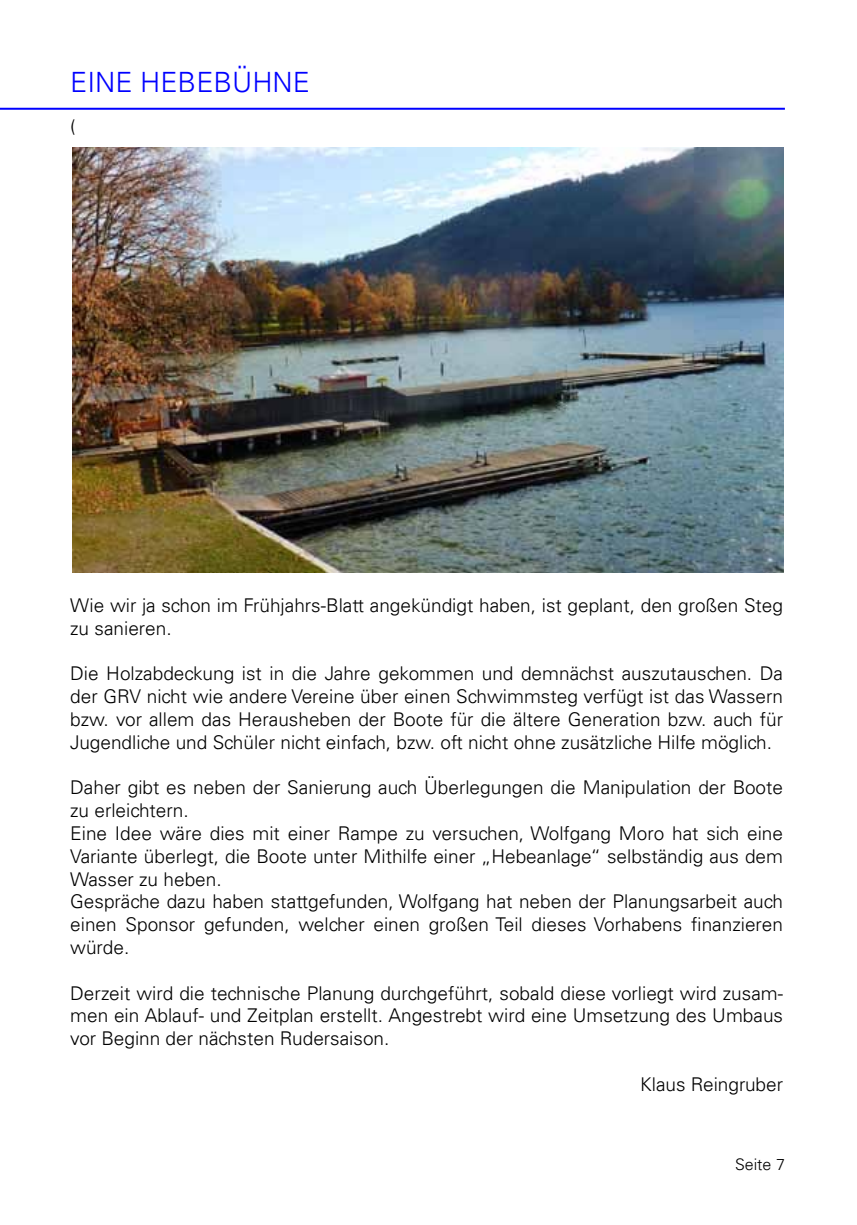
<style>
.page{position:relative;width:857px;height:1225px;background:#fff}
.page>*{position:absolute;margin:0;border:0;box-sizing:border-box;transform-origin:0 0}
.t1{font:300 28px "Univers LT";color:#00f}
.t2{font:300 19px/22.8px "Univers LT";color:#000}
.t3{font:300 16px "Univers LT";color:#000}
</style>
<div class="page">
<hr style="left:0;top:108px;width:784px;height:2px;background:#00f">
<img style="left:72px;top:147px;width:711px;height:426px">
<h1 class="t1" style="left:70px;top:65px;width:241px">EINE HEBEBÜHNE</h1>
<p class="t2" style="left:70px;top:115px;width:7px">(</p>
<p class="t2" style="left:70px;top:594px;width:714px">Wie wir ja schon im Frühjahrs-Blatt angekündigt haben, ist geplant, den großen Steg zu sanieren.</p>
<p class="t2" style="left:70px;top:662px;width:714px;text-align:justify">Die Holzabdeckung ist in die Jahre gekommen und demnächst auszutauschen. Da der GRV nicht wie andere Vereine über einen Schwimmsteg verfügt ist das Wassern bzw. vor allem das Herausheben der Boote für die ältere Generation bzw. auch für Jugendliche und Schüler nicht einfach, bzw. oft nicht ohne zusätzliche Hilfe möglich.</p>
<p class="t2" style="left:70px;top:776px;width:714px">Daher gibt es neben der Sanierung auch Überlegungen die Manipulation der Boote zu erleichtern.<br>Eine Idee wäre dies mit einer Rampe zu versuchen, Wolfgang Moro hat sich eine Variante überlegt, die Boote unter Mithilfe einer „Hebeanlage“ selbständig aus dem Wasser zu heben.<br>Gespräche dazu haben stattgefunden, Wolfgang hat neben der Planungsarbeit auch einen Sponsor gefunden, welcher einen großen Teil dieses Vorhabens finanzieren würde.</p>
<p class="t2" style="left:70px;top:981px;width:714px;text-align:justify">Derzeit wird die technische Planung durchgeführt, sobald diese vorliegt wird zusam&shy;men ein Ablauf- und Zeitplan erstellt. Angestrebt wird eine Umsetzung des Umbaus vor Beginn der nächsten Rudersaison.</p>
<p class="t2" style="left:639px;top:1072px;width:144px">Klaus Reingruber</p>
<p class="t3" style="left:734px;top:1155px;width:51px">Seite 7</p>
</div>
